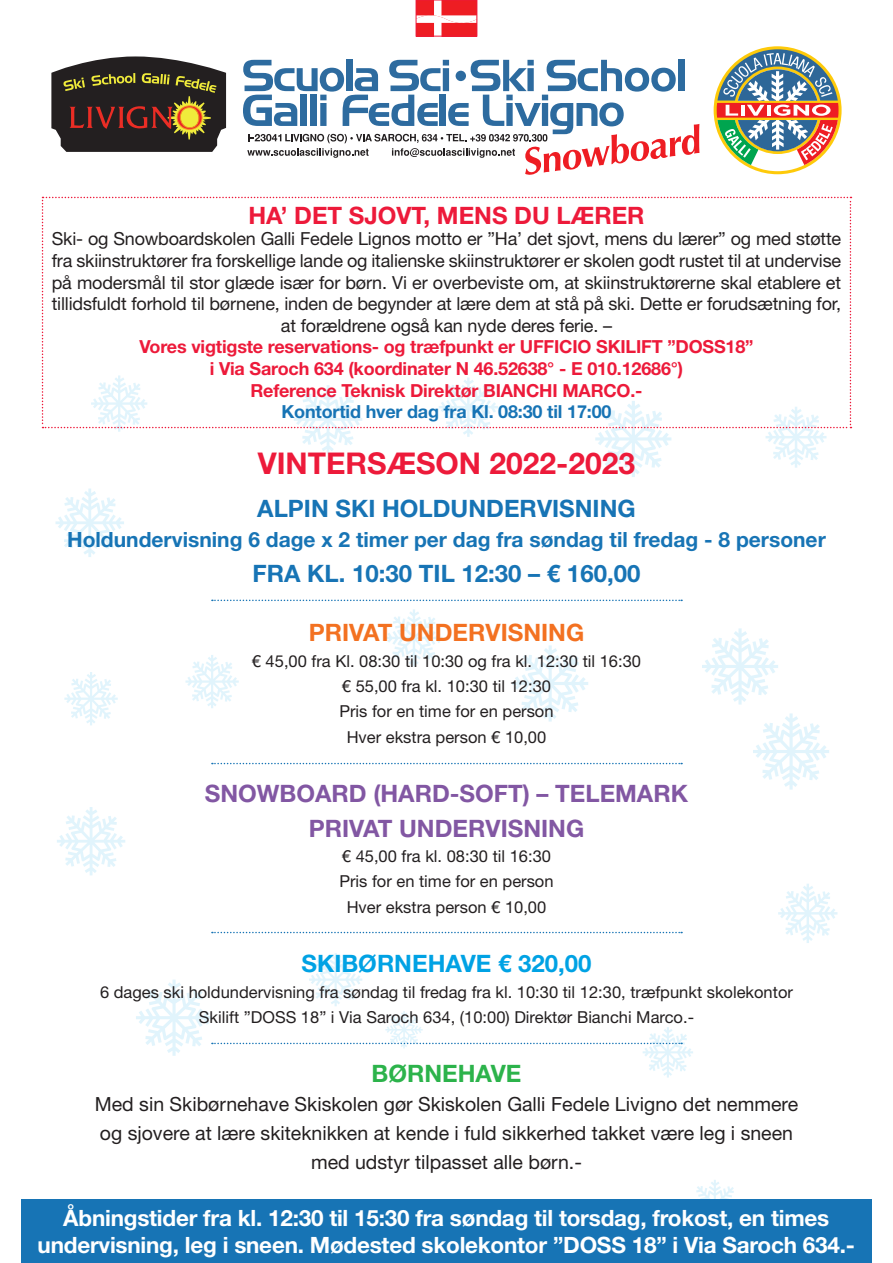
<style>
.page{position:relative;width:893px;height:1263px;background:#fff}
.page>*{position:absolute;margin:0;border:0;box-sizing:border-box;transform-origin:0 0}
.t1{font:700 30px "Helvetica Neue LT Std";color:#ed1a3a}
.t2{font:700 24px "Helvetica Neue LT Std";color:#1774b5}
.t3{font:700 24px "Helvetica Neue LT Std";color:#8257a3}
.t4{font:700 24px "Helvetica Neue LT Std";color:#ed1a3a}
.t5{font:700 24px "Helvetica Neue LT Std";color:#00a2e4}
.t6{font:700 24px "Helvetica Neue LT Std";color:#f37121}
.t7{font:700 24px "Helvetica Neue LT Std";color:#2cb34b}
.t8{font:700 22.5px/27px "Helvetica Neue LT Std";letter-spacing:-.01em;color:#fff;text-align:center}
.t9{font:700 21px "Helvetica Neue LT Std";color:#1774b5}
.t10{font:19.5px "Helvetica Neue LT Std";color:#231f20}
.t11{font:18px/21.6px "Helvetica Neue LT Std";letter-spacing:-.01em;color:#231f20;text-align:center}
.t12{font:700 18px "Helvetica Neue LT Std";letter-spacing:-.01em;color:#ed1a3a}
.t13{font:700 18px "Helvetica Neue LT Std";letter-spacing:-.01em;color:#1774b5}
.t14{font:16.5px/25.3px "Helvetica Neue LT Std";color:#231f20;text-align:center}
</style>
<div class="page">
<svg style="left:64px;top:672px;width:54px;height:53px"></svg>
<svg style="left:185px;top:655px;width:54px;height:53px"></svg>
<svg style="left:57px;top:807px;width:68px;height:68px"></svg>
<svg style="left:56px;top:488px;width:68px;height:69px"></svg>
<svg style="left:512px;top:645px;width:76px;height:76px"></svg>
<svg style="left:702px;top:628px;width:76px;height:76px"></svg>
<svg style="left:753px;top:713px;width:76px;height:77px"></svg>
<svg style="left:778px;top:884px;width:59px;height:59px"></svg>
<svg style="left:696px;top:1180px;width:38px;height:19px"></svg>
<svg style="left:385px;top:609px;width:57px;height:57px"></svg>
<svg style="left:243px;top:60px;width:456px;height:115px"></svg>
<svg style="left:714px;top:46px;width:128px;height:128px"></svg>
<svg style="left:717px;top:49px;width:121px;height:122px"></svg>
<svg style="left:51px;top:56px;width:175px;height:96px;background:#514336"></svg>
<svg style="left:42px;top:197px;width:809px;height:280px"></svg>
<div style="left:21px;top:1199px;width:850px;height:64px;background:#1774b5"></div>
<svg style="left:212px;top:600px;width:470px;height:1px"></svg>
<svg style="left:212px;top:763px;width:470px;height:1px"></svg>
<svg style="left:212px;top:932px;width:470px;height:1px"></svg>
<svg style="left:136px;top:953px;width:557px;height:124px"></svg>
<svg style="left:418px;top:2px;width:57px;height:33px"></svg>
<div style="left:416px;top:0;width:61px;height:37px;border:1px solid #ed1a3a"></div>
<p class="t4" style="left:248px;top:200px;width:398px">HA’ DET SJOVT, MENS DU LÆRER</p>
<p class="t11" style="left:52px;top:228px;width:791px">Ski- og Snowboardskolen Galli Fedele Lignos motto er ”Ha’ det sjovt, mens du lærer” og med støtte fra skiinstruktører fra forskellige lande og italienske skiinstruktører er skolen godt rustet til at undervise på modersmål til stor glæde især for børn. Vi er overbeviste om, at skiinstruktørerne skal etablere et tillidsfuldt forhold til børnene, inden de begynder at lære dem at stå på ski. Dette er forudsætning for, at forældrene også kan nyde deres ferie. –</p>
<p class="t12" style="left:139px;top:336px;width:615px">Vores vigtigste reservations- og træfpunkt er UFFICIO SKILIFT ”DOSS18”</p>
<p class="t12" style="left:210px;top:357px;width:475px">i Via Saroch 634 (koordinater N 46.52638° - E 010.12686°)</p>
<p class="t12" style="left:250px;top:379px;width:394px">Reference Teknisk Direktør BIANCHI MARCO.-</p>
<p class="t13" style="left:281px;top:401px;width:331px">Kontortid hver dag fra Kl. 08:30 til 17:00</p>
<p class="t1" style="left:258px;top:445px;width:379px">VINTERSÆSON 2022-2023</p>
<p class="t2" style="left:257px;top:493px;width:380px">ALPIN SKI HOLDUNDERVISNING</p>
<p class="t9" style="left:67px;top:527px;width:760px">Holdundervisning 6 dage x 2 timer per dag fra søndag til fredag - 8 personer</p>
<p class="t2" style="left:253px;top:558px;width:389px">FRA KL. 10:30 TIL 12:30 – € 160,00</p>
<p class="t6" style="left:309px;top:618px;width:277px">PRIVAT UNDERVISNING</p>
<p class="t14" style="left:252px;top:648px;width:391px">€ 45,00 fra Kl. 08:30 til 10:30 og fra kl. 12:30 til 16:30</p>
<p class="t14" style="left:342px;top:673px;width:211px">€ 55,00 fra kl. 10:30 til 12:30</p>
<p class="t14" style="left:339px;top:698px;width:216px">Pris for en time for en person</p>
<p class="t14" style="left:347px;top:724px;width:201px">Hver ekstra person € 10,00</p>
<p class="t3" style="left:205px;top:779px;width:485px">SNOWBOARD (HARD-SOFT) – TELEMARK</p>
<p class="t3" style="left:309px;top:813px;width:277px">PRIVAT UNDERVISNING</p>
<p class="t14" style="left:342px;top:843px;width:211px">€ 45,00 fra kl. 08:30 til 16:30</p>
<p class="t14" style="left:339px;top:868px;width:216px">Pris for en time for en person</p>
<p class="t14" style="left:347px;top:894px;width:201px">Hver ekstra person € 10,00</p>
<p class="t5" style="left:301px;top:949px;width:292px">SKIBØRNEHAVE € 320,00</p>
<p class="t14" style="left:100px;top:979px;width:694px">6 dages ski holdundervisning fra søndag til fredag fra kl. 10:30 til 12:30, træfpunkt skolekontor<br>Skilift ”DOSS 18” i Via Saroch 634, (10:00) Direktør Bianchi Marco.-</p>
<p class="t7" style="left:371px;top:1059px;width:152px">BØRNEHAVE</p>
<p class="t10" style="left:95px;top:1093px;width:705px">Med sin Skibørnehave Skiskolen gør Skiskolen Galli Fedele Livigno det nemmere</p>
<p class="t10" style="left:100px;top:1122px;width:695px">og sjovere at lære skiteknikken at kende i fuld sikkerhed takket være leg i sneen</p>
<p class="t10" style="left:311px;top:1151px;width:272px">med udstyr tilpasset alle børn.-</p>
<p class="t8" style="left:38px;top:1203px;width:819px">Åbningstider fra kl. 12:30 til 15:30 fra søndag til torsdag, frokost, en times undervisning, leg i sneen. Mødested skolekontor ”DOSS 18” i Via Saroch 634.-</p>
</div>
